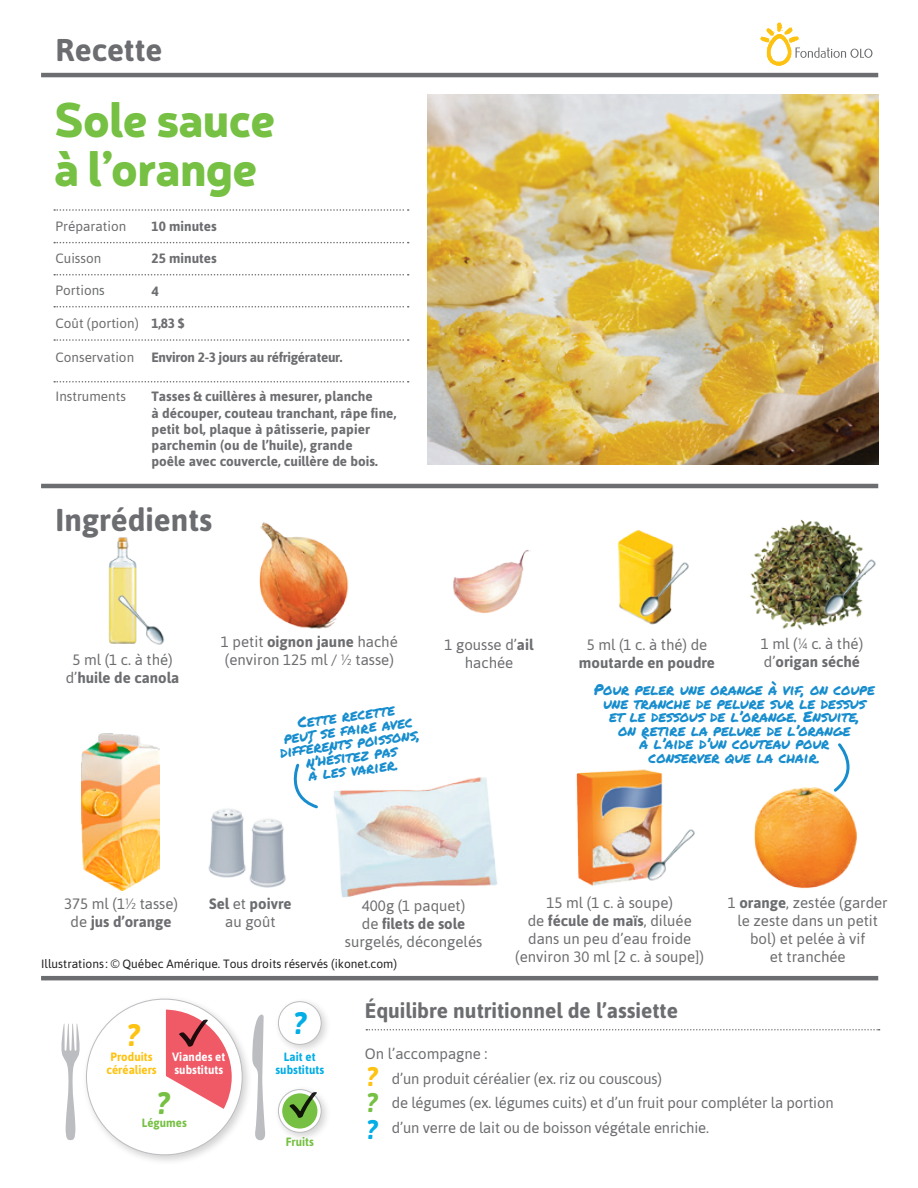
<style>
.page{position:relative;width:918px;height:1188px;background:#fff}
.page>*{position:absolute;margin:0;border:0;box-sizing:border-box;transform-origin:0 0}
.t1{font:900 48px/49.5px "Neris";letter-spacing:-.015em;color:#76c043}
.t2{font:700 31.5px "Asap";color:#6c6d70}
.t3{font:italic 700 31.05px "Asap";color:#03ade5;scale:.95 1}
.t4{font:italic 700 31.05px "Asap";color:#fec210;scale:.95 1}
.t5{font:italic 700 31.05px "Asap";color:#76c043;scale:.95 1}
.t6{font:italic 700 27px "Asap";color:#fec210;scale:.95 1}
.t7{font:italic 700 27px "Asap";color:#03ade5;scale:.95 1}
.t8{font:italic 700 27px "Asap";color:#76c043;scale:.95 1}
.t9{font:700 21px "Asap";color:#6c6d70}
.t10{font:15px/18px "Asap";color:#6c6d70;text-align:center}
.t11{font:15px/13.5px "Permanent Marker";color:#178dce;text-align:center}
.t12{font:700 15px/18px "Asap";color:#6c6d70;text-align:center}
.t13{font:700 13.5px/16.2px "Asap";color:#6c6d70}
.t14{font:13.5px "Asap";color:#6c6d70}
.t15{font:700 13.5px "Asap";letter-spacing:-.02em;color:#6c6d70}
.t16{font:12px "Asap";color:#231f20}
.t17{font:700 12px/12.6px "Asap";letter-spacing:.005em;color:#fff;scale:.95 1}
.t18{font:700 12px/12.6px "Asap";letter-spacing:.005em;color:#fec210;text-align:center;scale:.95 1}
.t19{font:700 12px/12.6px "Asap";letter-spacing:.005em;color:#03ade5;text-align:center;scale:.95 1}
.t20{font:700 12px "Asap";letter-spacing:.005em;color:#76c043;scale:.95 1}
.s1{font-weight:700}
.s2{font-weight:400}
</style>
<div class="page">
<hr style="left:41px;top:484px;width:837px;height:4px;background:#6c6d70">
<hr style="left:41px;top:976px;width:837px;height:4px;background:#6c6d70">
<hr style="left:41px;top:73px;width:837px;height:4px;background:#6c6d70">
<svg style="left:366px;top:1029px;width:514px;height:1px"></svg>
<svg style="left:760px;top:22px;width:113px;height:44px"></svg>
<svg style="left:54px;top:209px;width:355px;height:2px"></svg>
<svg style="left:54px;top:274px;width:355px;height:2px"></svg>
<svg style="left:54px;top:339px;width:355px;height:2px"></svg>
<svg style="left:54px;top:242px;width:355px;height:1px"></svg>
<svg style="left:54px;top:306px;width:355px;height:2px"></svg>
<svg style="left:54px;top:381px;width:355px;height:2px"></svg>
<img style="left:427px;top:94px;width:452px;height:371px">
<img style="left:278px;top:1089px;width:49px;height:49px">
<svg style="left:278px;top:1090px;width:43px;height:42px"></svg>
<div style="left:278px;top:1089px;width:44px;height:44px;border:1px solid #bcbdc0;border-radius:50%"></div>
<div style="left:282px;top:1093px;width:35px;height:36px;background:#76c043;border-radius:50%"></div>
<svg style="left:290px;top:1092px;width:27px;height:26px"></svg>
<img style="left:86px;top:998px;width:162px;height:163px">
<div style="left:86px;top:999px;width:156px;height:156px;background:#fff;border-radius:50%"></div>
<img style="left:278px;top:1001px;width:49px;height:49px">
<div style="left:278px;top:1002px;width:43px;height:42px;background:#fff;border-radius:50%"></div>
<div style="left:278px;top:1001px;width:44px;height:44px;border:1px solid #bcbdc0;border-radius:50%"></div>
<svg style="left:252px;top:1014px;width:14px;height:127px"></svg>
<svg style="left:61px;top:1023px;width:19px;height:117px"></svg>
<svg style="left:165px;top:1005px;width:71px;height:110px"></svg>
<img style="left:750px;top:519px;width:113px;height:111px">
<img style="left:333px;top:777px;width:165px;height:121px">
<img style="left:208px;top:809px;width:37px;height:69px">
<img style="left:245px;top:819px;width:41px;height:69px">
<img style="left:108px;top:537px;width:29px;height:107px">
<img style="left:116px;top:592px;width:48px;height:53px">
<img style="left:259px;top:522px;width:90px;height:107px">
<img style="left:453px;top:550px;width:76px;height:63px">
<img style="left:617px;top:531px;width:57px;height:93px">
<img style="left:636px;top:560px;width:53px;height:58px">
<img style="left:754px;top:787px;width:103px;height:102px">
<img style="left:820px;top:556px;width:56px;height:62px">
<svg style="left:293px;top:763px;width:25px;height:46px"></svg>
<svg style="left:831px;top:743px;width:26px;height:51px"></svg>
<img style="left:82px;top:734px;width:77px;height:157px">
<img style="left:576px;top:769px;width:87px;height:117px">
<img style="left:644px;top:826px;width:51px;height:57px">
<h2 class="t2" style="left:56px;top:31px;width:108px">Recette</h2>
<p class="t1" style="left:54px;top:92px;width:223px">Sole sauce à l’orange</p>
<p class="t14" style="left:56px;top:218px;width:72px">Préparation</p>
<p class="t14" style="left:56px;top:251px;width:47px">Cuisson</p>
<p class="t14" style="left:56px;top:283px;width:51px">Portions</p>
<p class="t14" style="left:56px;top:315px;width:85px">Coût (portion)</p>
<p class="t14" style="left:56px;top:349px;width:80px">Conservation</p>
<p class="t14" style="left:56px;top:388px;width:72px">Instruments</p>
<p class="t13" style="left:152px;top:218px;width:67px">10 minutes</p>
<p class="t13" style="left:152px;top:250px;width:67px">25 minutes</p>
<p class="t13" style="left:152px;top:283px;width:9px">4</p>
<p class="t13" style="left:152px;top:315px;width:34px">1,83 $</p>
<p class="t15" style="left:152px;top:349px;width:193px">Environ 2-3 jours au réfrigérateur.</p>
<p class="t13" style="left:152px;top:389px;width:246px">Tasses &amp; cuillères à mesurer, planche<br>à découper, couteau tranchant, râpe fine, petit bol, plaque à pâtisserie, papier parchemin (ou de l’huile), grande<br>poêle avec couvercle, cuillère de bois.</p>
<h2 class="t2" style="left:56px;top:501px;width:158px">Ingrédients</h2>
<p class="t10" style="left:66px;top:651px;width:115px">5 ml (1 c. à thé) d’<span class="s1">huile de canola</span></p>
<p class="t10" style="left:221px;top:633px;width:178px;text-align:left">1 petit <span class="s1">oignon jaune</span> haché (environ 125 ml / ½ tasse)</p>
<p class="t11" style="left:275px;top:719px;width:142px;rotate:-8deg">Cette recette<br>peut se faire avec différents poissons, n’hésitez pas<br>à les varier.</p>
<p class="t10" style="left:445px;top:635px;width:91px">1 gousse d’<span class="s1">ail </span>hachée</p>
<p class="t12" style="left:579px;top:635px;width:138px"><span class="s2">5 ml (1 c. à thé) de </span>moutarde en poudre</p>
<p class="t10" style="left:761px;top:635px;width:104px;text-align:left">1 ml (¼ c. à thé) d’<span class="s1">origan séché</span></p>
<p class="t11" style="left:594px;top:683px;width:282px">Pour peler une orange à vif, on coupe une tranche de pelure sur le dessus et le dessous de l’orange. Ensuite,<br>on retire la pelure de l’orange<br>à l’aide d’un couteau pour<br>conserver que la chair.</p>
<p class="t10" style="left:64px;top:895px;width:116px">375 ml (1½ tasse) de <span class="s1">jus d’orange</span></p>
<p class="t12" style="left:209px;top:895px;width:84px">Sel <span class="s2">et</span> poivre <span class="s2">au goût</span></p>
<p class="t10" style="left:345px;top:896px;width:139px">400g (1 paquet)<br>de <span class="s1">filets de sole </span>surgelés, décongelés</p>
<p class="t16" style="left:41px;top:957px;width:357px">Illustrations : © Québec Amérique. Tous droits réservés (ikonet.com)</p>
<p class="t10" style="left:515px;top:893px;width:190px">15 ml (1 c. à soupe)<br>de <span class="s1">fécule de maïs</span>, diluée dans un peu d’eau froide (environ 30 ml [2 c. à soupe])</p>
<p class="t10" style="left:728px;top:894px;width:161px">1 <span class="s1">orange</span>, zestée (garder le zeste dans un petit bol) et pelée à vif<br>et tranchée</p>
<p class="t4" style="left:127px;top:1017px;width:15px">?</p>
<p class="t18" style="left:106px;top:1051px;width:54px">Produits céréaliers</p>
<p class="t17" style="left:172px;top:1051px;width:58px">Viandes et substituts</p>
<p class="t5" style="left:157px;top:1085px;width:15px">?</p>
<p class="t20" style="left:142px;top:1116px;width:49px">Légumes</p>
<p class="t3" style="left:294px;top:1005px;width:15px">?</p>
<p class="t19" style="left:276px;top:1051px;width:53px">Lait et substituts</p>
<p class="t20" style="left:286px;top:1135px;width:31px">Fruits</p>
<h3 class="t9" style="left:365px;top:998px;width:315px">Équilibre nutritionnel de l’assiette</h3>
<p class="t10" style="left:365px;top:1044px;width:124px">On l’accompagne :</p>
<p class="t10" style="left:392px;top:1069px;width:272px">d’un produit céréalier (ex. riz ou couscous)</p>
<p class="t10" style="left:392px;top:1094px;width:443px">de légumes (ex. légumes cuits) et d’un fruit pour compléter la portion</p>
<p class="t10" style="left:392px;top:1119px;width:319px">d’un verre de lait ou de boisson végétale enrichie.</p>
<h3 class="t6" style="left:366px;top:1061px;width:14px">?</h3>
<h3 class="t7" style="left:366px;top:1113px;width:14px">?</h3>
<h3 class="t8" style="left:366px;top:1087px;width:14px">?</h3>
</div>
